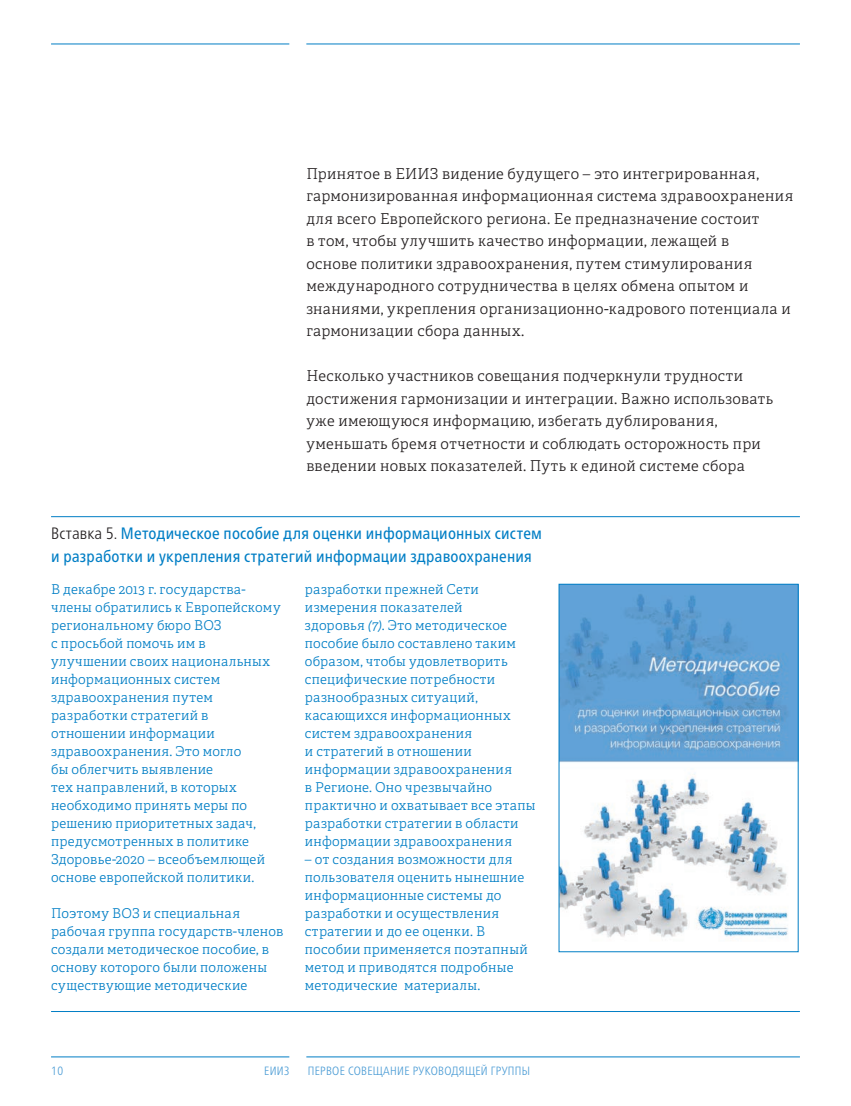
<style>
.page{position:relative;width:851px;height:1106px;background:#fff}
.page>*{position:absolute;margin:0;border:0;box-sizing:border-box;transform-origin:0 0}
.fig__Credit___sou{font:condensed 16.5px/22.5px "Frutiger Neue LTW1 G";letter-spacing:.01em;color:#007ec5}
.BODY_TEXT_a{font:300 15px/22.5px "Adelle CYR";letter-spacing:.025em;color:#231f20}
.BOX__text{font:300 13.5px/18px "Adelle CYR";letter-spacing:.02em;color:#007ec5}
.t1{font:300 condensed 12px "Frutiger Neue LTW1 G";letter-spacing:.025em;color:#4b9cd5}
.s1{font-weight:300;color:#231f20}
.s2{font-style:italic}
</style>
<div class="page">
<hr style="left:51px;top:1056px;width:238px;height:1px;background:#007ec5">
<hr style="left:51px;top:44px;width:238px;height:1px;background:#007ec5">
<hr style="left:306px;top:1056px;width:493px;height:1px;background:#007ec5">
<hr style="left:306px;top:44px;width:493px;height:1px;background:#007ec5">
<hr style="left:51px;top:1011px;width:748px;height:1px;background:#007ec5">
<hr style="left:51px;top:516px;width:748px;height:1px;background:#007ec5">
<img style="left:560px;top:586px;width:236px;height:352px">
<div style="left:558px;top:584px;width:240px;height:368px;border:1px solid #007ec5"></div>
<p class="BODY_TEXT_a" style="left:306px;top:162px;width:488px">Принятое в ЕИИЗ видение будущего – это интегрированная, гармонизированная информационная система здравоохранения для всего Европейского региона. Ее предназначение состоит<br>в том, чтобы улучшить качество информации, лежащей в<br>основе политики здравоохранения, путем стимулирования международного сотрудничества в целях обмена опытом и знаниями, укрепления организационно-кадрового потенциала и гармонизации сбора данных.</p>
<p class="BODY_TEXT_a" style="left:306px;top:364px;width:468px">Несколько участников совещания подчеркнули трудности достижения гармонизации и интеграции. Важно использовать уже имеющуюся информацию, избегать дублирования, уменьшать бремя отчетности и соблюдать осторожность при введении новых показателей. Путь к единой системе сбора</p>
<p class="fig__Credit___sou" style="left:51px;top:522px;width:492px"><span class="s1">Вставка 5.</span> Методическое пособие для оценки информационных систем и разработки и укрепления стратегий информации здравоохранения</p>
<p class="BOX__text" style="left:51px;top:580px;width:231px">В декабре 2013 г. государства&shy;члены обратились к Европейскому региональному бюро ВОЗ<br>с просьбой помочь им в улучшении своих национальных информационных систем здравоохранения путем разработки стратегий в отношении информации здравоохранения. Это могло<br>бы облегчить выявление<br>тех направлений, в которых необходимо принять меры по решению приоритетных задач, предусмотренных в политике<br>Здоровье-2020 – всеобъемлющей основе европейской политики.</p>
<p class="BOX__text" style="left:51px;top:904px;width:234px">Поэтому ВОЗ и специальная рабочая группа государств-членов создали методическое пособие, в основу которого были положены существующие методические</p>
<p class="BOX__text" style="left:305px;top:580px;width:232px">разработки прежней Сети измерения показателей<br>здоровья <span class="s2">(7)</span>. Это методическое пособие было составлено таким образом, чтобы удовлетворить специфические потребности разнообразных ситуаций, касающихся информационных систем здравоохранения<br>и стратегий в отношении информации здравоохранения<br>в Регионе. Оно чрезвычайно практично и охватывает все этапы разработки стратегии в области информации здравоохранения</p>
<p class="BOX__text" style="left:305px;top:850px;width:224px">– от создания возможности для пользователя оценить нынешние информационные системы до разработки и осуществления стратегии и до ее оценки. В пособии применяется поэтапный метод и приводятся подробные методические материалы.</p>
<p class="t1" style="left:51px;top:1063px;width:14px">10</p>
<p class="t1" style="left:264px;top:1063px;width:27px">ЕИИЗ</p>
<p class="t1" style="left:308px;top:1063px;width:224px">ПЕРВОЕ СОВЕЩАНИЕ РУКОВОДЯЩЕЙ ГРУППЫ</p>
</div>
